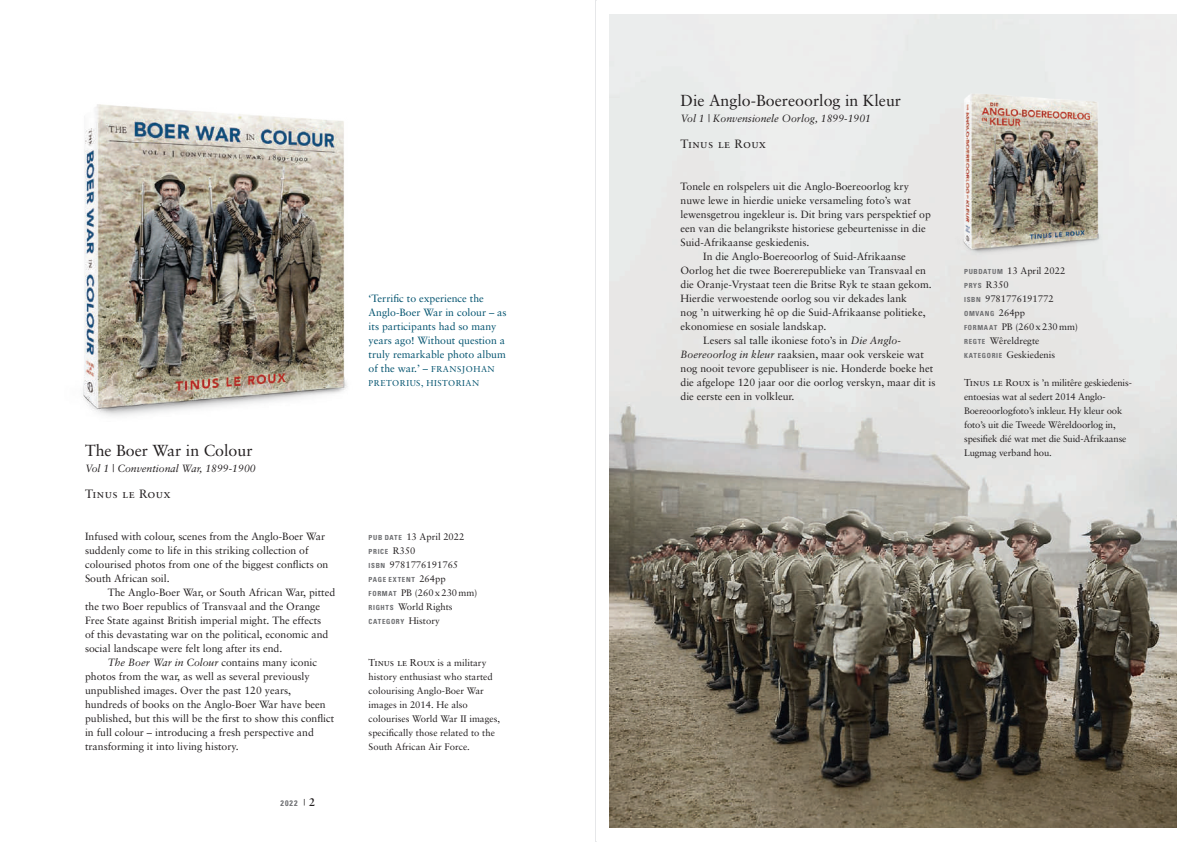
<style>
.page{position:relative;width:1191px;height:842px;background:#fff}
.page>*{position:absolute;margin:0;border:0;box-sizing:border-box;transform-origin:0 0}
.t1{font:16px "Sabon";color:#231f20}
.t2{font:12px "Sabon Roman SC";letter-spacing:.04em;color:#231f20}
.t3{font:10.5px/14px "Sabon";color:#231f20}
.t4{font:10.5px/14px "Sabon";color:#00526e}
.t5{font:italic 10.5px "Sabon";color:#231f20}
.t6{font:10px "Sabon Roman SC";color:#231f20}
.t7{font:9.5px/14px "Sabon";color:#231f20}
.t8{font:8.5px "Sabon Roman SC";letter-spacing:.06em;color:#00526e}
.t9{font:700 condensed 8px "Univers";color:#6c6d70}
.t10{font:700 condensed 7px "Univers";letter-spacing:.09em;color:#6c6d70}
.s1{font-style:normal}
.s2{font-family:"Sabon MT Std";font-weight:600;font-stretch:normal;font-size:12px;color:#231f20}
.s3{font-family:"Sabon Roman SC";font-size:8.5px}
.s4{font-family:"Univers";font-weight:700;font-stretch:condensed;font-size:7px;color:#6c6d70}
.s5{font-family:"Sabon";font-weight:400;font-stretch:normal;font-size:9.5px;color:#231f20}
.s6{font-family:"Sabon";font-size:9.5px}
.s7{font-style:italic}
.s8{font-family:"Sabon Roman SC";font-size:10px}
</style>
<div class="page">
<img style="left:609px;top:14px;width:567px;height:814px">
<img style="left:83px;top:104px;width:265px;height:312px">
<img style="left:954px;top:81px;width:154px;height:179px">
<svg style="left:595px;top:0;width:1px;height:842px"></svg>
<h1 class="t1" style="left:85px;top:441px;width:169px">The Boer War in Colour</h1>
<p class="t5" style="left:85px;top:462px;width:172px">Vol 1 | Conventional War, 1899-1900</p>
<p class="t2" style="left:85px;top:487px;width:87px">Tinus le Roux</p>
<p class="t3" style="left:85px;top:529px;width:245px">Infused with colour, scenes from the Anglo-Boer War suddenly come to life in this striking collection of colourised photos from one of the biggest conflicts on South African soil.</p>
<p class="t3" style="left:108px;top:585px;width:229px">The Anglo-Boer War, or South African War, pitted</p>
<p class="t3" style="left:85px;top:599px;width:237px">the two Boer republics of Transvaal and the Orange</p>
<p class="t3" style="left:85px;top:613px;width:238px">Free State against British imperial might. The effects</p>
<p class="t3" style="left:85px;top:627px;width:245px">of this devastating war on the political, economic and</p>
<p class="t3" style="left:85px;top:641px;width:199px">social landscape were felt long after its end.</p>
<p class="t5" style="left:108px;top:656px;width:211px">The Boer War in Colour <span class="s1">contains many iconic</span></p>
<p class="t3" style="left:85px;top:669px;width:226px">photos from the war, as well as several previously</p>
<p class="t3" style="left:85px;top:683px;width:207px">unpublished images. Over the past 120 years,</p>
<p class="t3" style="left:85px;top:697px;width:242px">hundreds of books on the Anglo-Boer War have been</p>
<p class="t3" style="left:85px;top:711px;width:251px">published, but this will be the first to show this conflict</p>
<p class="t3" style="left:85px;top:725px;width:230px">in full colour – introducing a fresh perspective and</p>
<p class="t3" style="left:85px;top:739px;width:155px">transforming it into living history.</p>
<p class="t9" style="left:280px;top:798px;width:36px">2022 <sup>|</sup> <span class="s2">2</span></p>
<p class="t4" style="left:369px;top:291px;width:139px">‘Terrific to experience the<br>Anglo-Boer War in colour – as its participants had so many years ago! Without question a truly remarkable photo album of the war.’ – <span class="s3">FRANSJOHAN</span></p>
<p class="t8" style="left:369px;top:378px;width:112px">PRETORIUS, HISTORIAN</p>
<p class="t7" style="left:369px;top:530px;width:97px"><span class="s4">PUB DATE</span> 13 April 2022</p>
<p class="t10" style="left:369px;top:547px;width:48px">PRICE <span class="s5">R350</span></p>
<p class="t7" style="left:369px;top:558px;width:91px"><span class="s4">ISBN</span> 9781776191765</p>
<p class="t10" style="left:369px;top:575px;width:79px">PAGE EXTENT <span class="s5">264pp</span></p>
<p class="t7" style="left:369px;top:586px;width:110px"><span class="s4">FORMAT</span> PB (260x230mm)<br><span class="s4">RIGHTS</span> World Rights</p>
<p class="t10" style="left:369px;top:617px;width:73px">CATEGORY <span class="s5">History</span></p>
<p class="t6" style="left:369px;top:657px;width:119px">Tinus le Roux <span class="s6">is a military</span></p>
<p class="t7" style="left:369px;top:670px;width:133px">history enthusiast who started colourising Anglo-Boer War images in 2014. He also colourises World War II images, specifically those related to the<br>South African Air Force.</p>
<h1 class="t1" style="left:680px;top:91px;width:222px">Die Anglo-Boereoorlog in Kleur</h1>
<p class="t5" style="left:680px;top:112px;width:192px">Vol 1 | Konvensionele Oorlog, 1899-1901</p>
<p class="t2" style="left:680px;top:137px;width:87px">Tinus le Roux</p>
<p class="t3" style="left:680px;top:179px;width:230px">Tonele en rolspelers uit die Anglo-Boereoorlog kry</p>
<p class="t3" style="left:680px;top:193px;width:232px">nuwe lewe in hierdie unieke versameling foto’s wat</p>
<p class="t3" style="left:680px;top:207px;width:252px">lewensgetrou ingekleur is. Dit bring vars perspektief op</p>
<p class="t3" style="left:680px;top:221px;width:247px">een van die belangrikste historiese gebeurtenisse in die</p>
<p class="t3" style="left:680px;top:235px;width:130px">Suid-Afrikaanse geskiedenis.</p>
<p class="t3" style="left:703px;top:249px;width:204px">In die Anglo-Boereoorlog of Suid-Afrikaanse</p>
<p class="t3" style="left:680px;top:263px;width:247px">Oorlog het die twee Boererepublieke van Transvaal en</p>
<p class="t3" style="left:680px;top:277px;width:253px">die Oranje-Vrystaat teen die Britse Ryk te staan gekom.</p>
<p class="t3" style="left:680px;top:291px;width:228px">Hierdie verwoestende oorlog sou vir dekades lank</p>
<p class="t3" style="left:680px;top:305px;width:247px">nog ’n uitwerking hê op die Suid-Afrikaanse politieke,</p>
<p class="t3" style="left:680px;top:319px;width:147px">ekonomiese en sosiale landskap.</p>
<p class="t3" style="left:703px;top:333px;width:199px">Lesers sal talle ikoniese foto’s in <span class="s7">Die Anglo-</span></p>
<p class="t3" style="left:680px;top:347px;width:245px"><span class="s7">Boereoorlog in kleur</span> raaksien, maar ook verskeie wat</p>
<p class="t3" style="left:680px;top:361px;width:254px">nog nooit tevore gepubliseer is nie. Honderde boeke het</p>
<p class="t3" style="left:680px;top:375px;width:256px">die afgelope 120 jaar oor die oorlog verskyn, maar dit is</p>
<p class="t3" style="left:680px;top:389px;width:115px">die eerste een in volkleur.</p>
<p class="t7" style="left:964px;top:264px;width:103px"><span class="s4">PUBDATUM</span> 13 April 2022</p>
<p class="t10" style="left:964px;top:281px;width:46px">PRYS <span class="s5">R350</span></p>
<p class="t7" style="left:964px;top:292px;width:91px"><span class="s4">ISBN</span> 9781776191772</p>
<p class="t10" style="left:964px;top:309px;width:63px">OMVANG <span class="s5">264pp</span></p>
<p class="t7" style="left:964px;top:320px;width:115px"><span class="s4">FORMAAT</span> PB (260x230mm)<br><span class="s4">REGTE</span> Wêreldregte<br><span class="s4">KATEGORIE</span> Geskiedenis</p>
<p class="t7" style="left:964px;top:376px;width:169px"><span class="s8">Tinus le Roux</span> is ’n militêre geskiedenis&shy;entoesias wat al sedert 2014 Anglo-Boereoorlogfoto’s inkleur. Hy kleur ook foto’s uit die Tweede Wêreldoorlog in, spesifiek dié wat met die Suid-Afrikaanse Lugmag verband hou.</p>
</div>
